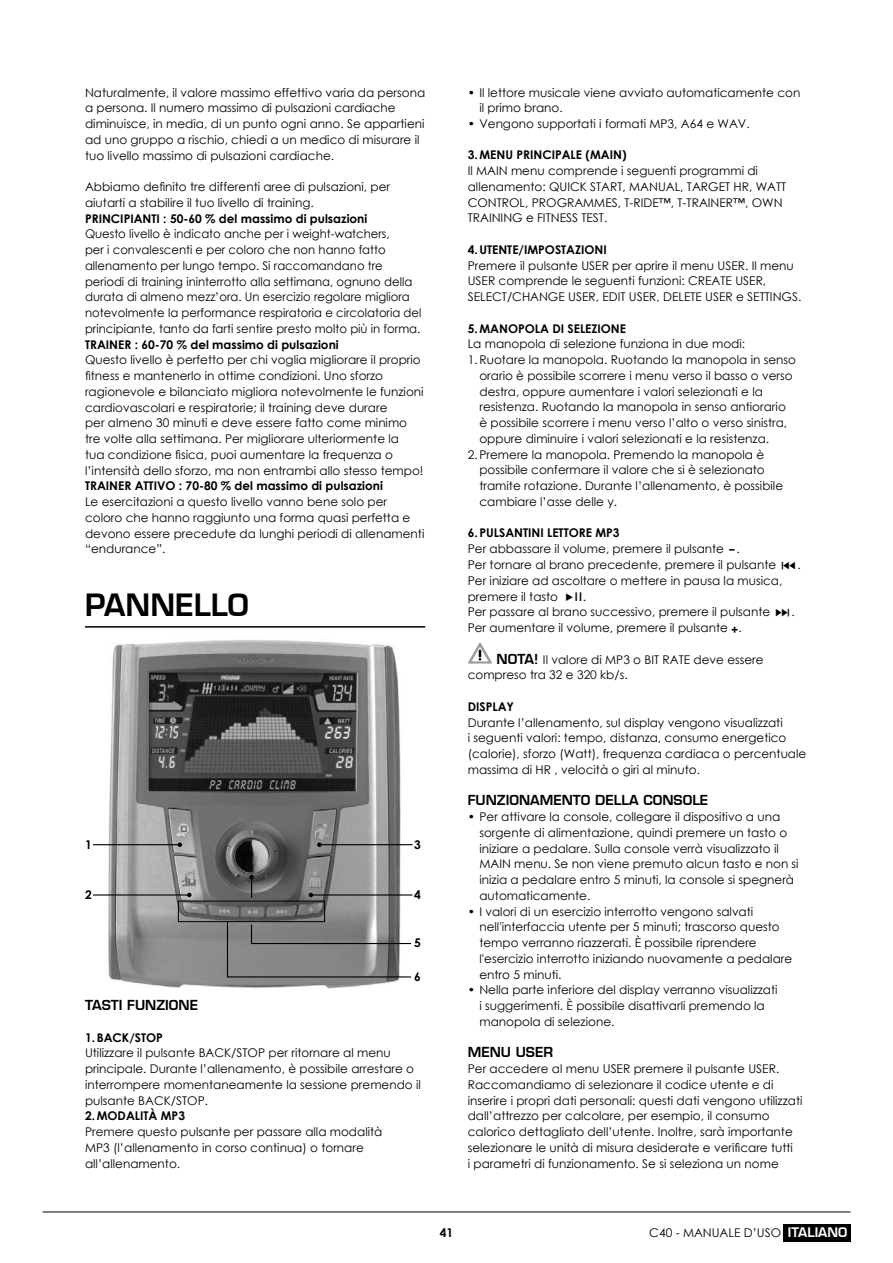
<style>
.page{position:relative;width:893px;height:1263px;background:#fff}
.page>*{position:absolute;margin:0;border:0;box-sizing:border-box;transform-origin:0 0}
.t1{font:600 30px "Eurostile LT";color:#000}
.t2{font:600 13.5px "Eurostile LT";color:#000}
.t3{font:12px/15.8px "Century Gothic";color:#000}
.t4{font:700 12px "Century Gothic";color:#000}
.s1{font-weight:700}
.s2{font-family:"Eurostile LT";font-weight:600;font-size:13.5px}
.s3{font-family:"Eurostile LT";font-weight:600;font-size:12.9px;color:#fff}
</style>
<div class="page">
<hr style="left:43px;top:1211px;width:807px;height:1px;background:#000">
<div style="left:783px;top:1225px;width:67px;height:17px;background:#000"></div>
<hr style="left:85px;top:626px;width:340px;height:2px;background:#000">
<img style="left:98px;top:640px;width:308px;height:349px">
<hr style="left:93px;top:844px;width:87px;height:1px;background:#000">
<svg style="left:178px;top:842px;width:4px;height:5px"></svg>
<hr style="left:93px;top:894px;width:96px;height:1px;background:#000">
<svg style="left:187px;top:893px;width:5px;height:4px"></svg>
<hr style="left:319px;top:844px;width:93px;height:1px;background:#000">
<svg style="left:317px;top:842px;width:5px;height:5px"></svg>
<hr style="left:311px;top:894px;width:101px;height:1px;background:#000">
<svg style="left:309px;top:893px;width:4px;height:4px"></svg>
<svg style="left:226px;top:920px;width:185px;height:58px;background:#868686"></svg>
<div style="left:178px;top:901px;width:147px;height:21px;border:1px solid #000"></div>
<svg style="left:249px;top:875px;width:5px;height:23px"></svg>
<svg style="left:468px;top:642px;width:24px;height:22px"></svg>
<p class="t3" style="left:85px;top:84px;width:342px">Naturalmente, il valore massimo effettivo varia da persona a persona. Il numero massimo di pulsazioni cardiache diminuisce, in media, di un punto ogni anno. Se appartieni ad uno gruppo a rischio, chiedi a un medico di misurare il tuo livello massimo di pulsazioni cardiache.</p>
<p class="t3" style="left:85px;top:179px;width:307px">Abbiamo definito tre differenti aree di pulsazioni, per aiutarti a stabilire il tuo livello di training.</p>
<p class="t4" style="left:85px;top:209px;width:284px">PRINCIPIANTI : 50-60 % del massimo di pulsazioni</p>
<p class="t3" style="left:85px;top:226px;width:338px">Questo livello è indicato anche per i weight-watchers,<br>per i convalescenti e per coloro che non hanno fatto allenamento per lungo tempo. Si raccomandano tre periodi di training ininterrotto alla settimana, ognuno della durata di almeno mezz’ora. Un esercizio regolare migliora notevolmente la performance respiratoria e circolatoria del principiante, tanto da farti sentire presto molto più in forma.</p>
<p class="t4" style="left:85px;top:335px;width:255px">TRAINER : 60-70 % del massimo di pulsazioni</p>
<p class="t3" style="left:85px;top:352px;width:340px">Questo livello è perfetto per chi voglia migliorare il proprio fitness e mantenerlo in ottime condizioni. Uno sforzo ragionevole e bilanciato migliora notevolmente le funzioni cardiovascolari e respiratorie; il training deve durare<br>per almeno 30 minuti e deve essere fatto come minimo tre volte alla settimana. Per migliorare ulteriormente la<br>tua condizione fisica, puoi aumentare la frequenza o l’intensità dello sforzo, ma non entrambi allo stesso tempo!</p>
<p class="t4" style="left:85px;top:477px;width:299px">TRAINER ATTIVO : 70-80 % del massimo di pulsazioni</p>
<p class="t3" style="left:85px;top:494px;width:341px">Le esercitazioni a questo livello vanno bene solo per coloro che hanno raggiunto una forma quasi perfetta e devono essere precedute da lunghi periodi di allenamenti “endurance”.</p>
<h1 class="t1" style="left:85px;top:586px;width:62px">PANNELL</h1>
<h1 class="t1" style="left:228px;top:586px;width:23px">O</h1>
<p class="t4" style="left:85px;top:835px;width:8px">1</p>
<p class="t4" style="left:85px;top:886px;width:8px">2</p>
<p class="t4" style="left:414px;top:835px;width:8px">3</p>
<p class="t4" style="left:414px;top:886px;width:8px">4</p>
<p class="t4" style="left:414px;top:934px;width:8px">5</p>
<p class="t4" style="left:414px;top:967px;width:8px">6</p>
<p class="t2" style="left:85px;top:997px;width:104px">TASTI FUNZIONE</p>
<p class="t4" style="left:85px;top:1028px;width:79px">1.BACK/STOP</p>
<p class="t3" style="left:85px;top:1045px;width:337px">Utilizzare il pulsante BACK/STOP per ritornare al menu principale. Durante l’allenamento, è possibile arrestare o interrompere momentaneamente la sessione premendo il pulsante BACK/STOP.</p>
<p class="t4" style="left:85px;top:1107px;width:31px">2.Modalit</p>
<p class="t4" style="left:149px;top:1107px;width:38px">à MP3</p>
<p class="t3" style="left:85px;top:1124px;width:299px">Premere questo pulsante per passare alla modalità<br>MP3 (l’allenamento in corso continua) o tornare all’allenamento.</p>
<p class="t3" style="left:479px;top:84px;width:322px;text-indent:-12px">• Il lettore musicale viene avviato automaticamente con il primo brano.</p>
<p class="t3" style="left:468px;top:116px;width:283px">• Vengono supportati i formati MP3, A64 e WAV.</p>
<p class="t4" style="left:468px;top:146px;width:160px">3.MENU PRINCIPALE (MAIN)</p>
<p class="t3" style="left:468px;top:163px;width:320px">Il MAIN menu comprende i seguenti programmi di allenamento: QUICK START, MANUAL, TARGET HR, WATT CONTROL, PROGRAMMES, T-RIDE™, T-TRAINER™, OWN TRAINING e FITNESS TEST.</p>
<p class="t4" style="left:468px;top:240px;width:27px">4.Utente</p>
<p class="t4" style="left:519px;top:240px;width:18px">/Imposta</p>
<p class="t4" style="left:575px;top:240px;width:13px">zioni</p>
<p class="t3" style="left:468px;top:257px;width:335px">Premere il pulsante USER per aprire il menu USER. Il menu<br>USER comprende le seguenti funzioni: CREATE USER,<br>SELECT/CHANGE USER, EDIT USER, DELETE USER e SETTINGS.</p>
<p class="t4" style="left:468px;top:319px;width:32px">5.Manopola</p>
<p class="t4" style="left:552px;top:319px;width:22px">di sele</p>
<p class="t4" style="left:591px;top:319px;width:14px">zione</p>
<p class="t3" style="left:468px;top:336px;width:279px">La manopola di selezione funziona in due modi:</p>
<p class="t3" style="left:468px;top:352px;width:330px">1.Ruotare la manopola. Ruotando la manopola in senso</p>
<p class="t3" style="left:479px;top:368px;width:315px">orario è possibile scorrere i menu verso il basso o verso</p>
<p class="t3" style="left:479px;top:383px;width:285px">destra, oppure aumentare i valori selezionati e la</p>
<p class="t3" style="left:479px;top:399px;width:308px">resistenza. Ruotando la manopola in senso antiorario</p>
<p class="t3" style="left:479px;top:415px;width:309px">è possibile scorrere i menu verso l’alto o verso sinistra,</p>
<p class="t3" style="left:479px;top:430px;width:291px">oppure diminuire i valori selezionati e la resistenza.</p>
<p class="t3" style="left:468px;top:446px;width:298px">2.Premere la manopola. Premendo la manopola è</p>
<p class="t3" style="left:479px;top:462px;width:287px">possibile confermare il valore che si è selezionato</p>
<p class="t3" style="left:479px;top:478px;width:305px">tramite rotazione. Durante l’allenamento, è possibile</p>
<p class="t3" style="left:479px;top:493px;width:139px">cambiare l’asse delle y.</p>
<p class="t4" style="left:468px;top:524px;width:26px">6.Pulsantini</p>
<p class="t4" style="left:547px;top:524px;width:8px">lettore</p>
<p class="t3" style="left:468px;top:525px;width:310px;text-indent:128px"><span class="s1">MP3<br></span>Per abbassare il volume, premere il pulsante <span class="s1">-</span>.<br>Per tornare al brano precedente, premere il pulsante</p>
<p class="t3" style="left:797px;top:557px;width:5px">.</p>
<p class="t3" style="left:468px;top:572px;width:316px">Per iniziare ad ascoltare o mettere in pausa la musica, premere il tasto✔II.<br>Per passare al brano successivo, premere il pulsante</p>
<p class="t3" style="left:791px;top:604px;width:5px">.</p>
<p class="t3" style="left:468px;top:620px;width:275px">Per aumentare il volume, premere il pulsante <span class="s1">+</span>.</p>
<p class="t2" style="left:497px;top:650px;width:21px">NOTA</p>
<p class="t3" style="left:468px;top:651px;width:297px;text-indent:66px"><span class="s2">!</span> Il valore di MP3 o BIT RATE deve essere compreso tra 32 e 320 kb/s.</p>
<p class="t4" style="left:468px;top:697px;width:16px">Display</p>
<p class="t3" style="left:468px;top:714px;width:340px">Durante l’allenamento, sul display vengono visualizzati<br>i seguenti valori: tempo, distanza, consumo energetico (calorie), sforzo (Watt), frequenza cardiaca o percentuale massima di HR , velocità o giri al minuto.</p>
<p class="t2" style="left:468px;top:792px;width:233px">FUNZIONAMENTO DELLA CONSOLE</p>
<p class="t3" style="left:479px;top:809px;width:321px;text-indent:-12px">• Per attivare la console, collegare il dispositivo a una sorgente di alimentazione, quindi premere un tasto o iniziare a pedalare. Sulla console verrà visualizzato il MAIN menu. Se non viene premuto alcun tasto e non si inizia a pedalare entro 5 minuti, la console si spegnerà automaticamente.</p>
<p class="t3" style="left:479px;top:903px;width:314px;text-indent:-12px">• I valori di un esercizio interrotto vengono salvati nell'interfaccia utente per 5 minuti; trascorso questo tempo verranno riazzerati. È possibile riprendere l'esercizio interrotto iniziando nuovamente a pedalare entro 5 minuti.</p>
<p class="t3" style="left:479px;top:982px;width:300px;text-indent:-12px">• Nella parte inferiore del display verranno visualizzati i suggerimenti. È possibile disattivarli premendo la manopola di selezione.</p>
<p class="t2" style="left:468px;top:1044px;width:87px">MENU USER</p>
<p class="t3" style="left:468px;top:1061px;width:336px">Per accedere al menu USER premere il pulsante USER.<br>Raccomandiamo di selezionare il codice utente e di inserire i propri dati personali: questi dati vengono utilizzati dall’attrezzo per calcolare, per esempio, il consumo calorico dettagliato dell’utente. Inoltre, sarà importante selezionare le unità di misura desiderate e verificare tutti<br>i parametri di funzionamento. Se si seleziona un nome</p>
<p class="t4" style="left:440px;top:1223px;width:15px">41</p>
<p class="t3" style="left:649px;top:1225px;width:198px">C40 - MANUALE D’USO <span class="s3">ITALIANO</span></p>
</div>
